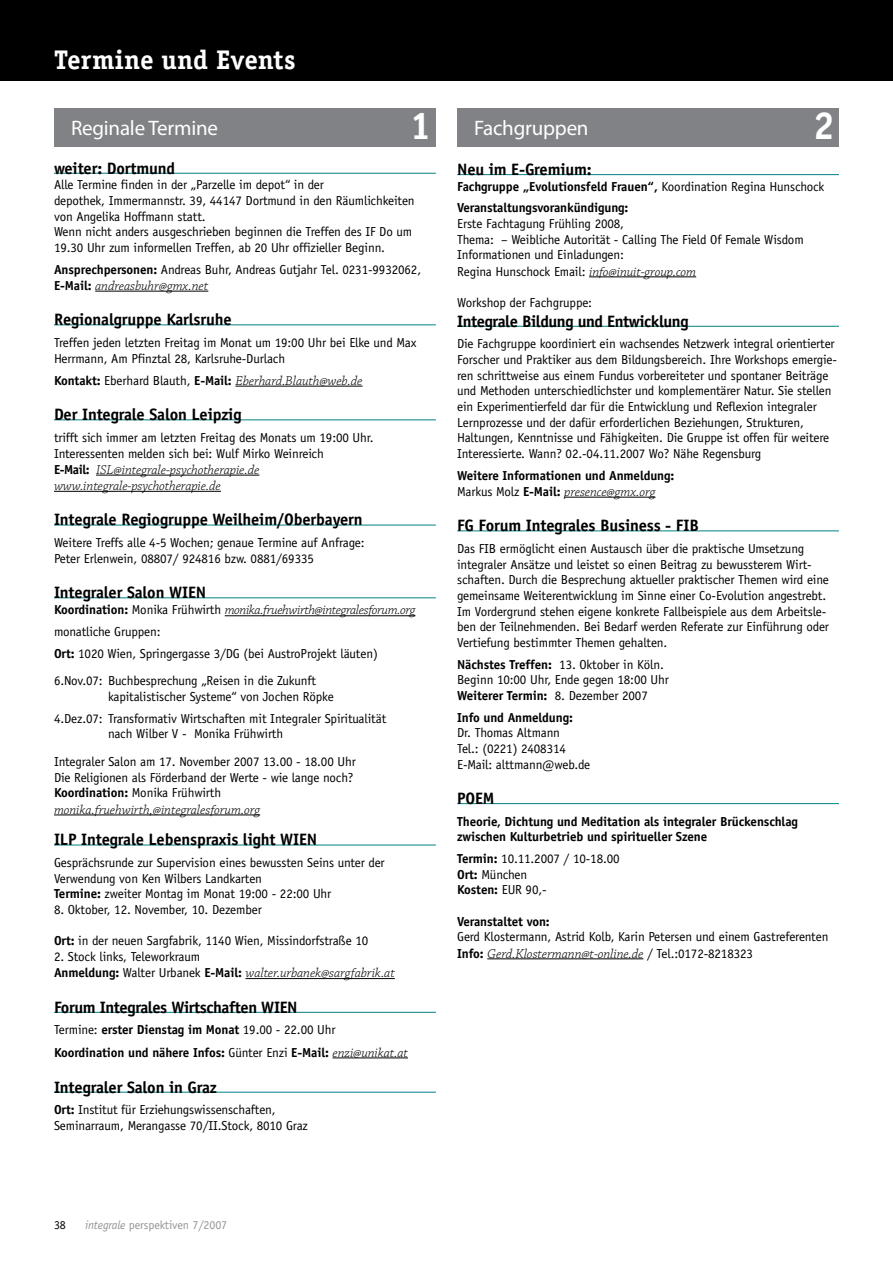
<style>
.page{position:relative;width:893px;height:1263px;background:#fff}
.page>*{position:absolute;margin:0;border:0;box-sizing:border-box;transform-origin:0 0}
.t1{font:700 39px "Officina Serif";color:#fff}
.t2{font:700 27px "Officina Serif";color:#fff}
.t3{font:21px "Myriad Pro";letter-spacing:-.01em;color:#fff}
.t4{font:700 16.5px "Officina Sans";letter-spacing:-.01em;color:#000}
.t5{font:13.5px/16.2px "Chaparral Pro Light It Capt";letter-spacing:-.01em;color:#000}
.t6{font:13.5px "Chaparral Pro Light It Capt";letter-spacing:-.035em;color:#000}
.t7{font:13.05px/15.6px "Officina Sans";letter-spacing:-.01em;color:#000}
.t8{font:700 13.05px/22.2px "Officina Sans";letter-spacing:-.01em;color:#000}
.t9{font:12px "Officina Sans";letter-spacing:-.01em;color:#939598}
.t10{font:12px "Officina Sans";color:#000}
.s1{font-family:"Officina Serif";font-weight:700;font-size:39px}
.s2{font-weight:700}
.s3{font-family:"Officina Sans";font-weight:700;font-size:13.05px}
.s4{font-family:"Officina Sans";font-size:13.05px}
.s5{font-weight:400}
.s6{font-family:"Chaparral Pro Light It Capt";font-weight:400;font-size:13.5px}
.s7{font-style:italic}
.s8{font-family:"Chaparral Pro Light It Capt";font-size:13.5px}
</style>
<div class="page">
<hr style="left:54px;top:173px;width:382px;height:1px;background:#008185">
<hr style="left:95px;top:291px;width:113px;height:1px;background:#000">
<hr style="left:54px;top:324px;width:382px;height:1px;background:#008185">
<hr style="left:235px;top:386px;width:128px;height:1px;background:#000">
<hr style="left:54px;top:419px;width:382px;height:1px;background:#008185">
<hr style="left:96px;top:475px;width:163px;height:1px;background:#000">
<hr style="left:54px;top:491px;width:167px;height:1px;background:#000">
<hr style="left:54px;top:525px;width:382px;height:1px;background:#008185">
<hr style="left:54px;top:597px;width:382px;height:1px;background:#008185">
<hr style="left:225px;top:615px;width:190px;height:1px;background:#000">
<hr style="left:54px;top:814px;width:206px;height:1px;background:#000">
<hr style="left:54px;top:845px;width:382px;height:1px;background:#008185">
<hr style="left:246px;top:978px;width:149px;height:1px;background:#000">
<hr style="left:54px;top:1012px;width:382px;height:1px;background:#008185">
<hr style="left:333px;top:1057px;width:75px;height:1px;background:#000">
<hr style="left:54px;top:1092px;width:382px;height:1px;background:#008185">
<hr style="left:457px;top:174px;width:382px;height:1px;background:#008185">
<hr style="left:589px;top:276px;width:107px;height:1px;background:#000">
<hr style="left:457px;top:326px;width:382px;height:1px;background:#008185">
<hr style="left:564px;top:497px;width:91px;height:1px;background:#000">
<hr style="left:457px;top:530px;width:382px;height:1px;background:#008185">
<hr style="left:457px;top:803px;width:382px;height:1px;background:#008185">
<hr style="left:487px;top:958px;width:156px;height:1px;background:#000">
<div style="left:0;top:0;width:893px;height:81px;background:#000"></div>
<div style="left:457px;top:108px;width:382px;height:38px;background:#808285"></div>
<div style="left:54px;top:108px;width:382px;height:38px;background:#808285"></div>
<h2 class="t2" style="left:54px;top:43px;width:243px">Termine und Events</h2>
<h3 class="t3" style="left:71px;top:115px;width:149px">Reginale Termine</h3>
<h3 class="t3" style="left:410px;top:115px;width:180px"><span class="s1">1</span> Fachgruppen</h3>
<h1 class="t1" style="left:813px;top:101px;width:23px">2</h1>
<p class="t4" style="left:54px;top:158px;width:122px">weiter: Dortmund</p>
<p class="t7" style="left:54px;top:177px;width:362px">Alle Termine finden in der „Parzelle im depot“ in der<br>depothek, Immermannstr. 39, 44147 Dortmund in den Räumlichkeiten von Angelika Hoffmann statt.<br>Wenn nicht anders ausgeschrieben beginnen die Treffen des IF Do um 19.30 Uhr zum informellen Treffen, ab 20 Uhr offizieller Beginn.</p>
<p class="t7" style="left:54px;top:261px;width:369px"><span class="s2">Ansprechpersonen:</span> Andreas Buhr, Andreas Gutjahr Tel. 0231-9932062,</p>
<p class="t5" style="left:54px;top:278px;width:156px"><span class="s3">E-Mail:</span> andreasbuhr@gmx.net</p>
<p class="t4" style="left:54px;top:309px;width:179px">Regionalgruppe Karlsruhe</p>
<p class="t7" style="left:54px;top:335px;width:364px">Treffen jeden letzten Freitag im Monat um 19:00 Uhr bei Elke und Max<br>Herrmann, Am Pfinztal 28, Karlsruhe-Durlach</p>
<p class="t5" style="left:54px;top:373px;width:310px"><span class="s3">Kontakt:</span> <span class="s4">Eberhard Blauth,</span> <span class="s3">E-Mail:</span> Eberhard.Blauth@web.de</p>
<p class="t4" style="left:54px;top:404px;width:189px">Der Integrale Salon Leipzig</p>
<p class="t7" style="left:54px;top:430px;width:321px">trifft sich immer am letzten Freitag des Monats um 19:00 Uhr.<br>Interessenten melden sich bei: Wulf Mirko Weinreich</p>
<p class="t5" style="left:54px;top:462px;width:207px"><span class="s3">E-Mail:</span> ISL@integrale-psychotherapie.de www.integrale-psychotherapie.de</p>
<p class="t4" style="left:54px;top:509px;width:310px">Integrale Regiogruppe Weilheim/Oberbayern</p>
<p class="t7" style="left:54px;top:535px;width:312px">Weitere Treffs alle 4-5 Wochen; genaue Termine auf Anfrage:<br>Peter Erlenwein, 08807/ 924816 bzw. 0881/69335</p>
<p class="t4" style="left:54px;top:582px;width:154px">Integraler Salon WIEN</p>
<p class="t6" style="left:54px;top:603px;width:363px"><span class="s3">Koordination:</span> <span class="s4">Monika Frühwirth</span> monika.fruehwirth@integralesforum.org</p>
<p class="t7" style="left:54px;top:621px;width:325px;line-height:21.6px">monatliche Gruppen:<br><span class="s2">Ort:</span> 1020 Wien, Springergasse 3/DG (bei AustroProjekt läuten)</p>
<p class="t7" style="left:108px;top:673px;width:227px;text-indent:-54px">6.Nov.07: Buchbesprechung „Reisen in die Zukunft kapitalistischer Systeme“ von Jochen Röpke</p>
<p class="t7" style="left:108px;top:710px;width:280px;text-indent:-54px">4.Dez.07: Transformativ Wirtschaften mit Integraler Spiritualität nach Wilber V - Monika Frühwirth</p>
<p class="t7" style="left:54px;top:754px;width:303px">Integraler Salon am 17. November 2007 13.00 - 18.00 Uhr<br>Die Religionen als Förderband der Werte - wie lange noch?<br><span class="s2">Koordination:</span> Monika Frühwirth</p>
<p class="t5" style="left:54px;top:802px;width:208px">monika.fruehwirth,@integralesforum.org</p>
<p class="t4" style="left:54px;top:829px;width:265px">ILP Integrale Lebenspraxis light WIEN</p>
<p class="t7" style="left:54px;top:855px;width:332px">Gesprächsrunde zur Supervision eines bewussten Seins unter der<br>Verwendung von Ken Wilbers Landkarten<br><span class="s2">Termine:</span> zweiter Montag im Monat 19:00 - 22:00 Uhr</p>
<p class="t7" style="left:54px;top:902px;width:209px">8. Oktober, 12. November, 10. Dezember</p>
<p class="t7" style="left:54px;top:933px;width:316px"><span class="s2">Ort:</span> in der neuen Sargfabrik, 1140 Wien, Missindorfstraße 10</p>
<p class="t7" style="left:54px;top:949px;width:148px">2. Stock links, Teleworkraum</p>
<p class="t5" style="left:54px;top:965px;width:342px"><span class="s3">Anmeldung:</span> <span class="s4">Walter Urbanek</span> <span class="s3">E-Mail:</span> walter.urbanek@sargfabrik.at</p>
<p class="t4" style="left:54px;top:997px;width:245px">Forum Integrales Wirtschaften WIEN</p>
<p class="t8" style="left:54px;top:1019px;width:355px"><span class="s5">Termine:</span> erster Dienstag im Monat <span class="s5">19.00 - 22.00 Uhr<br></span>Koordination und nähere Infos: <span class="s5">Günter Enzi</span> E-Mail: <span class="s6">enzi@unikat.at</span></p>
<p class="t4" style="left:54px;top:1077px;width:165px">Integraler Salon in Graz</p>
<p class="t7" style="left:54px;top:1102px;width:255px"><span class="s2">Ort:</span> Institut für Erziehungswissenschaften,<br>Seminarraum, Merangasse 70/II.Stock, 8010 Graz</p>
<p class="t10" style="left:54px;top:1218px;width:13px">38</p>
<p class="t9" style="left:85px;top:1218px;width:144px"><span class="s7">integrale</span> perspektiven 7/2007</p>
<p class="t4" style="left:457px;top:159px;width:136px">Neu im E-Gremium:</p>
<p class="t8" style="left:457px;top:175px;width:369px;line-height:21.6px">Fachgruppe „Evolutionsfeld Frauen“, <span class="s5">Koordination Regina Hunschock<br></span>Veranstaltungsvorankündigung:</p>
<p class="t7" style="left:457px;top:216px;width:348px">Erste Fachtagung Frühling 2008,<br>Thema: – Weibliche Autorität - Calling The Field Of Female Wisdom Informationen und Einladungen:<br>Regina Hunschock Email: <span class="s8">info@inuit-group.com</span></p>
<p class="t7" style="left:457px;top:295px;width:137px">Workshop der Fachgruppe:</p>
<p class="t4" style="left:457px;top:311px;width:233px">Integrale Bildung und Entwicklung</p>
<p class="t7" style="left:457px;top:336px;width:381px">Die Fachgruppe koordiniert ein wachsendes Netzwerk integral orientierter Forscher und Praktiker aus dem Bildungsbereich. Ihre Workshops emergie&shy;ren schrittweise aus einem Fundus vorbereiteter und spontaner Beiträge und Methoden unterschiedlichster und komplementärer Natur. Sie stellen ein Experimentierfeld dar für die Entwicklung und Reflexion integraler Lernprozesse und der dafür erforderlichen Beziehungen, Strukturen, Haltungen, Kenntnisse und Fähigkeiten. Die Gruppe ist offen für weitere Interessierte. Wann? 02.-04.11.2007 Wo? Nähe Regensburg</p>
<p class="t8" style="left:457px;top:464px;width:219px">Weitere Informationen und Anmeldung:</p>
<p class="t5" style="left:457px;top:484px;width:200px"><span class="s4">Markus Molz</span> <span class="s3">E-Mail:</span> presence@gmx.org</p>
<p class="t4" style="left:457px;top:515px;width:243px">FG Forum Integrales Business - FIB</p>
<p class="t7" style="left:457px;top:541px;width:373px">Das FIB ermöglicht einen Austausch über die praktische Umsetzung integraler Ansätze und leistet so einen Beitrag zu bewussterem Wirt&shy;schaften. Durch die Besprechung aktueller praktischer Themen wird eine gemeinsame Weiterentwicklung im Sinne einer Co-Evolution angestrebt.<br>Im Vordergrund stehen eigene konkrete Fallbeispiele aus dem Arbeitsle&shy;ben der Teilnehmenden. Bei Bedarf werden Referate zur Einführung oder Vertiefung bestimmter Themen gehalten.</p>
<p class="t7" style="left:457px;top:656px;width:213px"><span class="s2">Nächstes Treffen:</span> 13. Oktober in Köln.<br>Beginn 10:00 Uhr, Ende gegen 18:00 Uhr<br><span class="s2">Weiterer Termin:</span> 8. Dezember 2007</p>
<p class="t8" style="left:457px;top:706px;width:117px">Info und Anmeldung:</p>
<p class="t7" style="left:457px;top:725px;width:135px">Dr. Thomas Altmann<br>Tel.: (0221) 2408314<br>E-Mail: alttmann@web.de</p>
<p class="t4" style="left:457px;top:788px;width:39px">POEM</p>
<p class="t8" style="left:457px;top:813px;width:342px;line-height:15.6px">Theorie, Dichtung und Meditation als integraler Brückenschlag zwischen Kulturbetrieb und spiritueller Szene</p>
<p class="t7" style="left:457px;top:851px;width:164px"><span class="s2">Termin:</span> 10.11.2007 / 10-18.00<br><span class="s2">Ort:</span> München<br><span class="s2">Kosten:</span> EUR 90,-</p>
<p class="t8" style="left:457px;top:910px;width:94px">Veranstaltet von:</p>
<p class="t7" style="left:457px;top:929px;width:373px">Gerd Klostermann, Astrid Kolb, Karin Petersen und einem Gastreferenten</p>
<p class="t5" style="left:457px;top:946px;width:297px"><span class="s3">Info:</span> Gerd.Klostermann@t-online.de <span class="s4">/ Tel.:0172-8218323</span></p>
</div>
